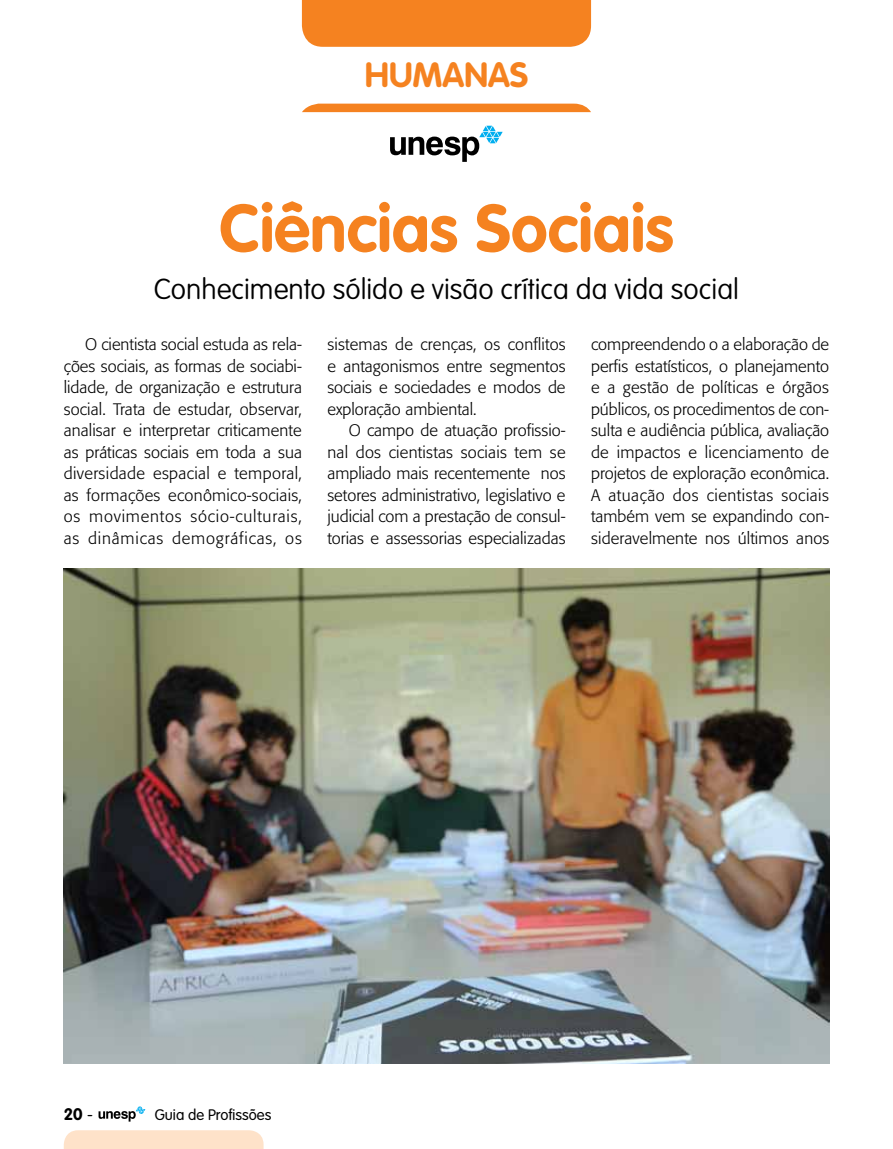
<style>
.page{position:relative;width:893px;height:1149px;background:#fff}
.page>*{position:absolute;margin:0;border:0;box-sizing:border-box;transform-origin:0 0}
.t1{font:700 66px "VAG Rounded";color:#f58220}
.t2{font:700 34.5px "VAG Rounded";color:#f58220}
.t3{font:100 28.5px "VAG Rounded";color:#000}
.t4{font:300 16.5px/21.5px "Formata";color:#000;text-align:justify}
.t5{font:700 16.5px "VAG Rounded";color:#000}
.t6{font:300 15px "VAG Rounded";color:#000}
</style>
<div class="page">
<div style="left:302px;top:104px;width:289px;height:8px;background:#f58220"></div>
<div style="left:302px;top:0;width:289px;height:47px;background:#f58220"></div>
<svg style="left:64px;top:1130px;width:200px;height:18px;background:#fee3cb"></svg>
<svg style="left:99px;top:1106px;width:46px;height:15px"></svg>
<svg style="left:390px;top:126px;width:113px;height:36px"></svg>
<img style="left:64px;top:568px;width:765px;height:495px">
<h2 class="t2" style="left:365px;top:55px;width:165px">HUMANAS</h2>
<h1 class="t1" style="left:219px;top:189px;width:456px">Ciências Sociais</h1>
<h3 class="t3" style="left:154px;top:272px;width:586px">Conhecimento sólido e visão crítica da vida social</h3>
<p class="t4" style="left:64px;top:334px;width:240px;text-indent:21px">O cientista social estuda as rela&shy;ções sociais, as formas de sociabi&shy;lidade, de organização e estrutura social. Trata de estudar, observar, analisar e interpretar criticamente as práticas sociais em toda a sua diversidade espacial e temporal, as formações econômico-sociais, os movimentos sócio-culturais, as dinâmicas demográficas, os</p>
<p class="t4" style="left:327px;top:334px;width:240px">sistemas de crenças, os conflitos e antagonismos entre segmentos sociais e sociedades e modos de exploração ambiental.</p>
<p class="t4" style="left:591px;top:334px;width:240px">compreendendo o a elaboração de perfis estatísticos, o planejamento e a gestão de políticas e órgãos públicos, os procedimentos de con&shy;sulta e audiência pública, avaliação de impactos e licenciamento de projetos de exploração econômica.<br>A atuação dos cientistas sociais também vem se expandindo con&shy;sideravelmente nos últimos anos</p>
<p class="t4" style="left:327px;top:420px;width:240px;text-indent:21px">O campo de atuação profissio&shy;nal dos cientistas sociais tem se ampliado mais recentemente nos setores administrativo, legislativo e judicial com a prestação de consul&shy;torias e assessorias especializadas</p>
<p class="t5" style="left:64px;top:1103px;width:20px">20</p>
<p class="t6" style="left:155px;top:1105px;width:118px">Guia de Profissões</p>
</div>
